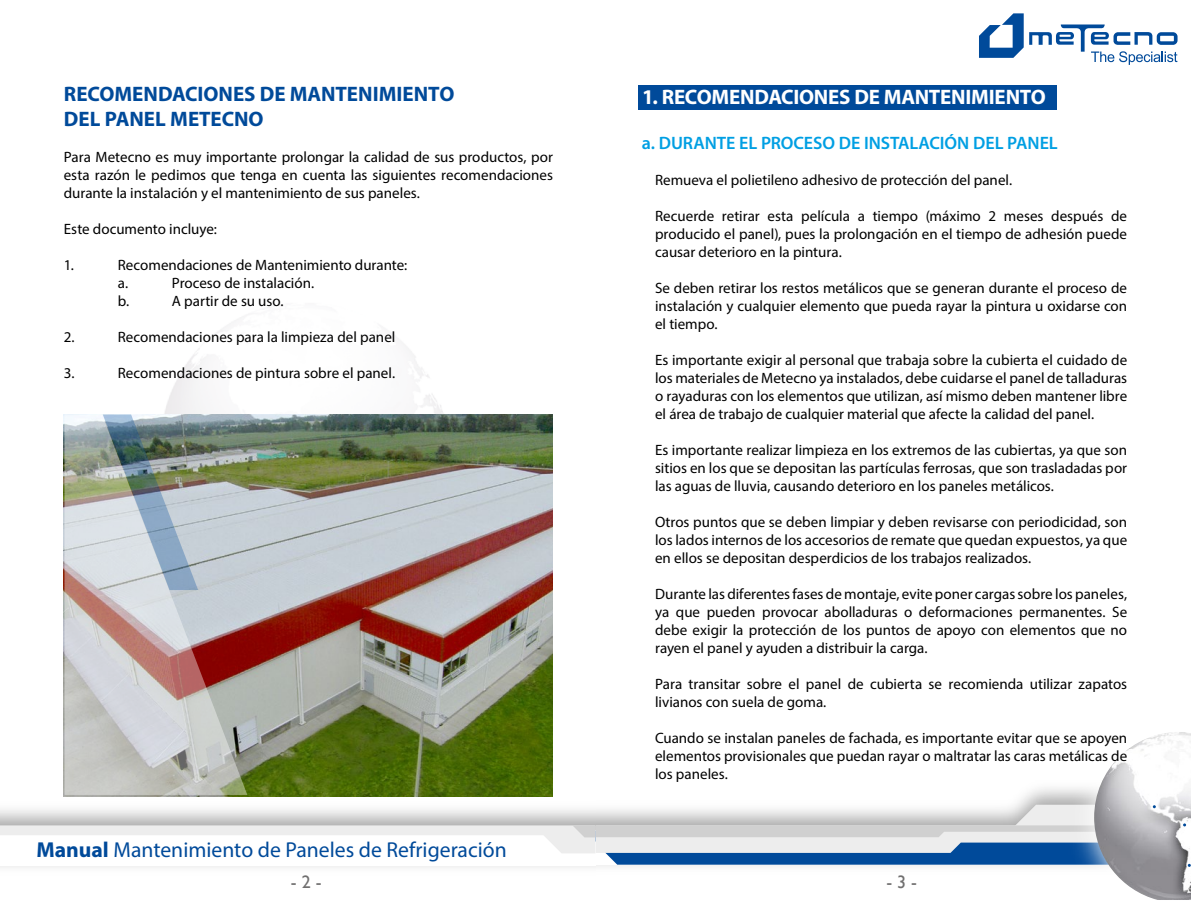
<style>
.page{position:relative;width:1191px;height:918px;background:#fff}
.page>*{position:absolute;margin:0;border:0;box-sizing:border-box;transform-origin:0 0}
.t1{font:21.6px "Myriad Pro";color:#004a9a}
.t2{font:700 21px/25.2px "Myriad Pro";color:#004a9a}
.t3{font:700 21px "Myriad Pro";letter-spacing:-.01em;color:#fff}
.t4{font:600 18px "Myriad Pro";letter-spacing:-.005em;color:#009fe3}
.t5{font:18px "Gill Sans";color:#706f6f}
.t6{font:15px/18px "Myriad Pro";color:#000;text-align:justify}
.s1{font-weight:700}
</style>
<div class="page">
<svg style="left:979px;top:13px;width:44px;height:45px"></svg>
<svg style="left:1029px;top:25px;width:148px;height:40px"></svg>
<img style="left:1094px;top:732px;width:97px;height:168px">
<img style="left:0;top:319px;width:595px;height:549px">
<svg style="left:0;top:805px;width:1191px;height:62px"></svg>
<img style="left:64px;top:414px;width:489px;height:382px">
<svg style="left:65px;top:414px;width:182px;height:381px;background:#bdb6b4"></svg>
<img style="left:103px;top:414px;width:95px;height:176px">
<div style="left:638px;top:85px;width:418px;height:24px;background:#004a9a"></div>
<h2 class="t2" style="left:64px;top:80px;width:392px">RECOMENDACIONES DE MANTENIMIENTO<br>DEL PANEL METECNO</h2>
<p class="t6" style="left:64px;top:148px;width:491px">Para Metecno es muy importante prolongar la calidad de sus productos, por esta razón le pedimos que tenga en cuenta las siguientes recomendaciones durante la instalación y el mantenimiento de sus paneles.</p>
<p class="t6" style="left:64px;top:220px;width:155px">Este documento incluye:</p>
<p class="t6" style="left:64px;top:256px;width:12px">1.</p>
<p class="t6" style="left:118px;top:256px;width:291px">Recomendaciones de Mantenimiento durante: a.</p>
<p class="t6" style="left:172px;top:274px;width:144px">Proceso de instalación.</p>
<p class="t6" style="left:118px;top:292px;width:13px">b.</p>
<p class="t6" style="left:172px;top:292px;width:113px">A partir de su uso.</p>
<p class="t6" style="left:64px;top:328px;width:12px">2.</p>
<p class="t6" style="left:118px;top:328px;width:279px">Recomendaciones para la limpieza del panel</p>
<p class="t6" style="left:64px;top:364px;width:12px">3.</p>
<p class="t6" style="left:118px;top:364px;width:279px">Recomendaciones de pintura sobre el panel.</p>
<h1 class="t1" style="left:36px;top:837px;width:472px"><span class="s1">Manual</span> Mantenimiento de Paneles de Refrigeración</h1>
<h2 class="t3" style="left:642px;top:83px;width:405px">1. RECOMENDACIONES DE MANTENIMIENTO</h2>
<p class="t4" style="left:642px;top:131px;width:417px">a. DURANTE EL PROCESO DE INSTALACIÓN DEL PANEL</p>
<p class="t6" style="left:655px;top:171px;width:359px">Remueva el polietileno adhesivo de protección del panel.</p>
<p class="t6" style="left:655px;top:207px;width:473px">Recuerde retirar esta película a tiempo (máximo 2 meses después de producido el panel), pues la prolongación en el tiempo de adhesión puede causar deterioro en la pintura.</p>
<p class="t6" style="left:655px;top:279px;width:474px">Se deben retirar los restos metálicos que se generan durante el proceso de instalación y cualquier elemento que pueda rayar la pintura u oxidarse con el tiempo.</p>
<p class="t6" style="left:655px;top:351px;width:474px">Es importante exigir al personal que trabaja sobre la cubierta el cuidado de los materiales de Metecno ya instalados, debe cuidarse el panel de talladuras o rayaduras con los elementos que utilizan, así mismo deben mantener libre el área de trabajo de cualquier material que afecte la calidad del panel.</p>
<p class="t6" style="left:655px;top:441px;width:473px">Es importante realizar limpieza en los extremos de las cubiertas, ya que son sitios en los que se depositan las partículas ferrosas, que son trasladadas por las aguas de lluvia, causando deterioro en los paneles metálicos.</p>
<p class="t6" style="left:655px;top:513px;width:473px">Otros puntos que se deben limpiar y deben revisarse con periodicidad, son los lados internos de los accesorios de remate que quedan expuestos, ya que en ellos se depositan desperdicios de los trabajos realizados.</p>
<p class="t6" style="left:655px;top:585px;width:473px">Durante las diferentes fases de montaje, evite poner cargas sobre los paneles, ya que pueden provocar abolladuras o deformaciones permanentes. Se debe exigir la protección de los puntos de apoyo con elementos que no rayen el panel y ayuden a distribuir la carga.</p>
<p class="t6" style="left:655px;top:675px;width:474px">Para transitar sobre el panel de cubierta se recomienda utilizar zapatos livianos con suela de goma.</p>
<p class="t6" style="left:655px;top:729px;width:474px">Cuando se instalan paneles de fachada, es importante evitar que se apoyen elementos provisionales que puedan rayar o maltratar las caras metálicas de los paneles.</p>
<p class="t5" style="left:291px;top:871px;width:32px">- 2 -</p>
<p class="t5" style="left:886px;top:871px;width:32px">- 3 -</p>
</div>
